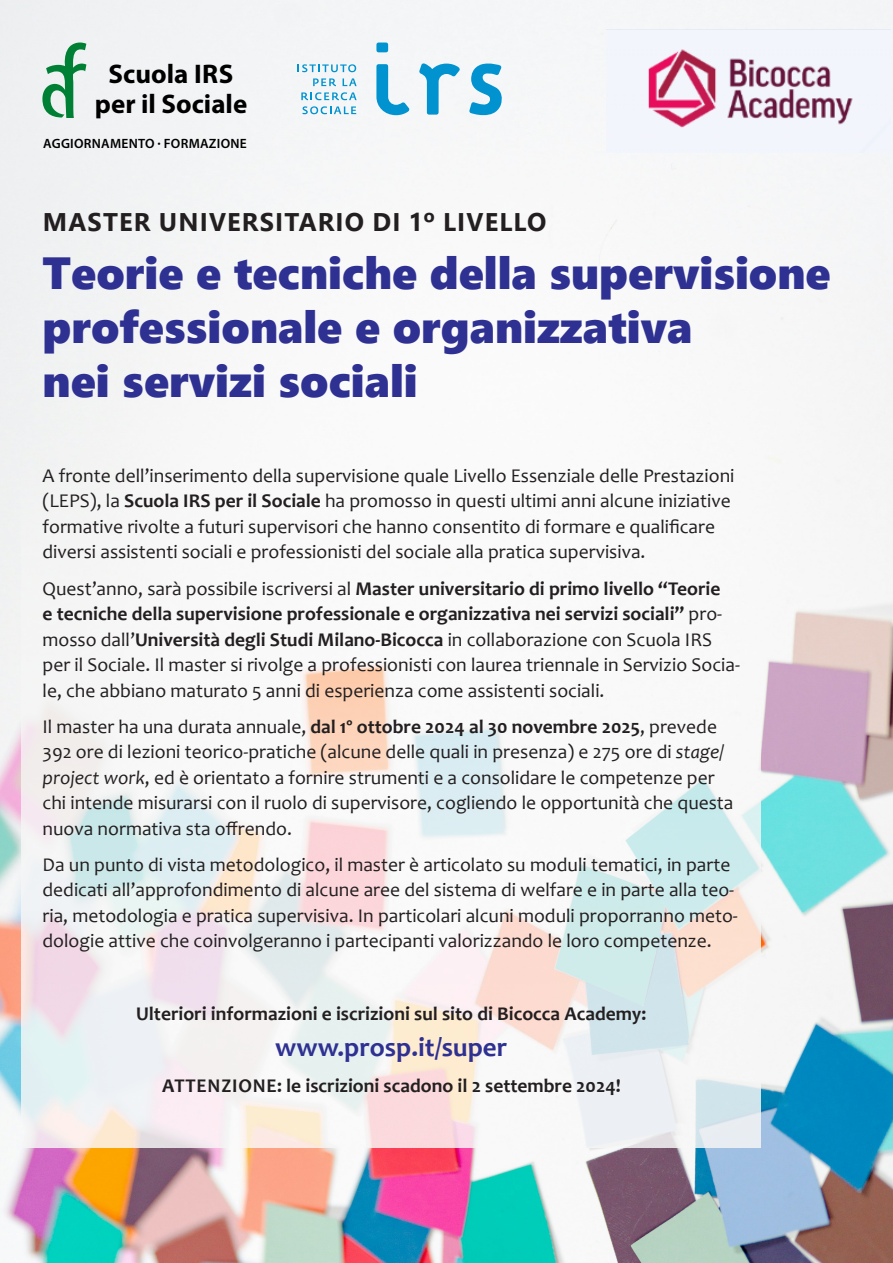
<style>
.page{position:relative;width:893px;height:1263px;background:#fff}
.page>*{position:absolute;margin:0;border:0;box-sizing:border-box;transform-origin:0 0}
.t1{font:45px/54px "Segoe UI Black";color:#2e3092}
.t2{font:700 27px/30px "Myriad Pro";color:#000;text-align:center}
.t3{font:700 27px "Candara";color:#2e3092}
.t4{font:700 25.5px "Segoe UI";letter-spacing:.045em;color:#231f20}
.t5{font:19.5px/25.5px "Candara";color:#231f20}
.t6{font:700 19.5px "Candara";color:#231f20}
.t7{font:600 13.5px "Myriad Pro";letter-spacing:.02em;color:#000}
.s1{font-weight:700}
.s2{font-style:italic}
</style>
<div class="page">
<img style="left:0;top:0;width:893px;height:1263px">
<img style="left:606px;top:30px;width:285px;height:122px">
<svg style="left:42px;top:43px;width:44px;height:75px"></svg>
<svg style="left:376px;top:43px;width:34px;height:72px"></svg>
<svg style="left:419px;top:63px;width:41px;height:52px"></svg>
<svg style="left:469px;top:62px;width:33px;height:53px"></svg>
<svg style="left:298px;top:64px;width:58px;height:8px"></svg>
<svg style="left:313px;top:78px;width:23px;height:8px"></svg>
<svg style="left:343px;top:78px;width:14px;height:8px"></svg>
<svg style="left:301px;top:92px;width:56px;height:8px"></svg>
<svg style="left:302px;top:106px;width:54px;height:8px"></svg>
<svg style="left:21px;top:446px;width:740px;height:702px"></svg>
<h2 class="t2" style="left:95px;top:58px;width:154px">Scuola IRS per il Sociale</h2>
<p class="t7" style="left:43px;top:135px;width:205px">AGGIORNAMENTO · FORMAZIONE</p>
<h3 class="t4" style="left:43px;top:198px;width:505px">MASTER UNIVERSITARIO DI 1º LIVELLO</h3>
<h1 class="t1" style="left:43px;top:244px;width:790px">Teorie e tecniche della supervisione professionale e organizzativa<br>nei servizi sociali</h1>
<p class="t5" style="left:43px;top:463px;width:693px">A fronte dell’inserimento della supervisione quale Livello Essenziale delle Prestazioni (LEPS), la <span class="s1">Scuola IRS per il Sociale</span> ha promosso in questi ultimi anni alcune iniziative formative rivolte a futuri supervisori che hanno consentito di formare e qualificare diversi assistenti sociali e professionisti del sociale alla pratica supervisiva.</p>
<p class="t5" style="left:43px;top:575px;width:699px">Quest’anno, sarà possibile iscriversi al <span class="s1">Master universitario di primo livello “Teorie<br>e tecniche della supervisione professionale e organizzativa nei servizi sociali”</span> pro&shy;mosso dall’<span class="s1">Università degli Studi Milano-Bicocca</span> in collaborazione con Scuola IRS per il Sociale. Il master si rivolge a professionisti con laurea triennale in Servizio Socia&shy;le, che abbiano maturato 5 anni di esperienza come assistenti sociali.</p>
<p class="t5" style="left:43px;top:713px;width:692px">Il master ha una durata annuale, <span class="s1">dal 1º ottobre 2024 al 30 novembre 2025</span>, prevede 392 ore di lezioni teorico-pratiche (alcune delle quali in presenza) e 275 ore di <span class="s2">stage</span>/ <span class="s2">project work</span>, ed è orientato a fornire strumenti e a consolidare le competenze per chi intende misurarsi con il ruolo di supervisore, cogliendo le opportunità che questa nuova normativa sta offrendo.</p>
<p class="t5" style="left:43px;top:852px;width:697px">Da un punto di vista metodologico, il master è articolato su moduli tematici, in parte dedicati all’approfondimento di alcune aree del sistema di welfare e in parte alla teo&shy;ria, metodologia e pratica supervisiva. In particolari alcuni moduli proporranno meto&shy;dologie attive che coinvolgeranno i partecipanti valorizzando le loro competenze.</p>
<p class="t6" style="left:136px;top:1001px;width:512px">Ulteriori informazioni e iscrizioni sul sito di Bicocca Academy:</p>
<h2 class="t3" style="left:275px;top:1030px;width:233px">www.prosp.it/super</h2>
<p class="t6" style="left:162px;top:1073px;width:460px">Att enzi one: le iscrizioni scadono il 2 settembre 2024!</p>
</div>
